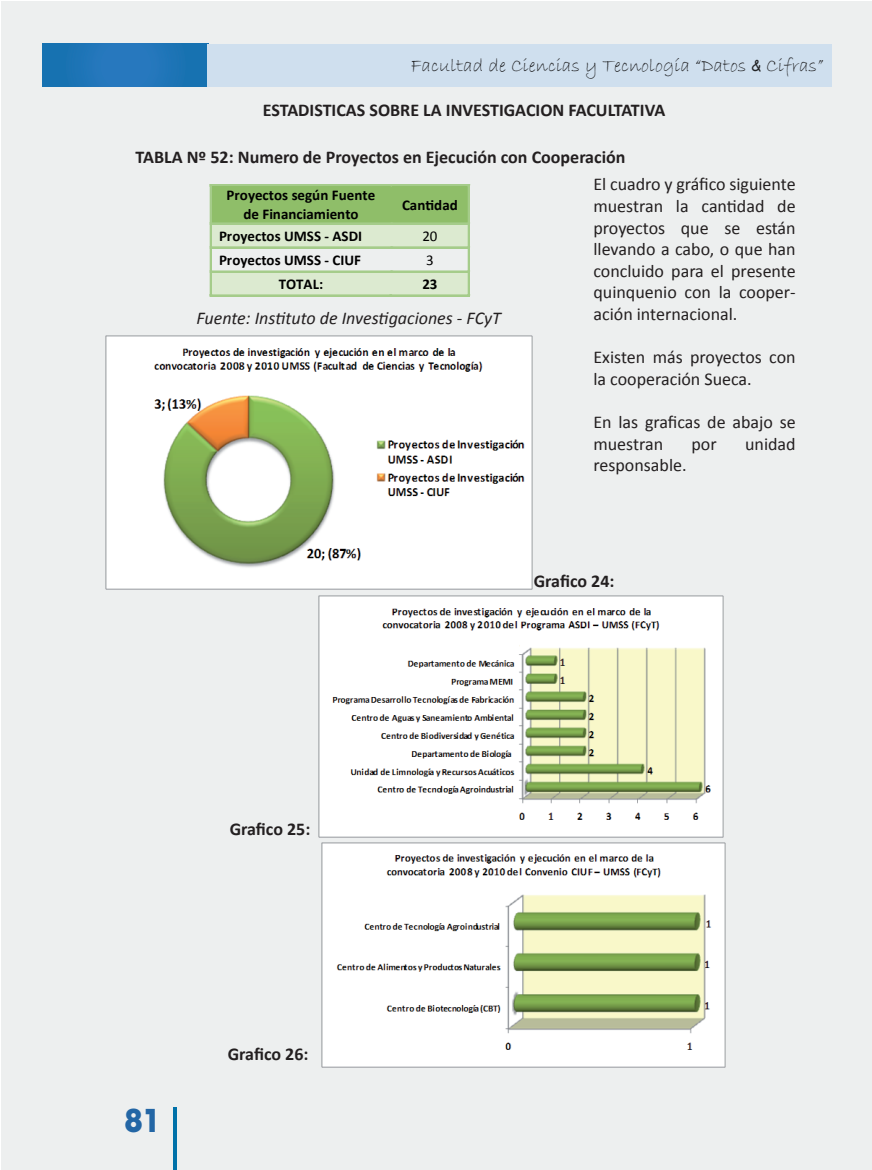
<style>
.page{position:relative;width:872px;height:1170px;background:#fff}
.page>*{position:absolute;margin:0;border:0;box-sizing:border-box;transform-origin:0 0}
.t1{font:700 33px "Bauhaus Std";color:#2366a5}
.t2{font:19.5px "Bradley Hand ITC";color:#222325}
.t3{font:18px/21.6px "Calibri";color:#231f20}
.t4{font:700 18px "Calibri";color:#231f20}
.t5{font:italic 18px "Calibri";color:#231f20}
.t6{font:700 15px/18.3px "Calibri";color:#000;text-align:center}
.t7{font:15px "Calibri";color:#000}
.s1{font-family:"Comic Sans MS";font-size:15px}
</style>
<div class="page">
<div style="left:2px;top:1px;width:870px;height:1168px;background:#edefef"></div>
<div style="left:42px;top:44px;width:166px;height:42px;background:#1f75b8"></div>
<div style="left:208px;top:44px;width:624px;height:43px;background:#cfdfee"></div>
<hr style="left:173px;top:1107px;width:4px;height:62px;background:#0071a9">
<div style="left:212px;top:186px;width:7px;height:37px;background:#8fbe69"></div>
<div style="left:383px;top:186px;width:8px;height:37px;background:#8fbe69"></div>
<div style="left:219px;top:186px;width:164px;height:18px;background:#8fbe69"></div>
<div style="left:219px;top:204px;width:164px;height:19px;background:#8fbe69"></div>
<div style="left:391px;top:186px;width:77px;height:9px;background:#8fbe69"></div>
<div style="left:391px;top:195px;width:8px;height:19px;background:#8fbe69"></div>
<div style="left:461px;top:195px;width:7px;height:19px;background:#8fbe69"></div>
<div style="left:391px;top:214px;width:77px;height:9px;background:#8fbe69"></div>
<div style="left:399px;top:195px;width:62px;height:19px;background:#8fbe69"></div>
<hr style="left:212px;top:185px;width:179px;height:1px;background:#a5cc8a">
<hr style="left:212px;top:184px;width:179px;height:1px;background:#a5cc8a">
<hr style="left:393px;top:185px;width:75px;height:1px;background:#a5cc8a">
<hr style="left:393px;top:184px;width:75px;height:1px;background:#a5cc8a">
<hr style="left:210px;top:186px;width:2px;height:37px;background:#a5cc8a">
<hr style="left:468px;top:186px;width:1px;height:37px;background:#a5cc8a">
<hr style="left:212px;top:224px;width:179px;height:2px;background:#dcead0">
<div style="left:212px;top:226px;width:7px;height:19px;background:#dcead0"></div>
<div style="left:383px;top:226px;width:8px;height:19px;background:#dcead0"></div>
<hr style="left:212px;top:245px;width:179px;height:2px;background:#dcead0">
<div style="left:219px;top:226px;width:164px;height:19px;background:#dcead0"></div>
<hr style="left:391px;top:224px;width:77px;height:2px;background:#dcead0">
<div style="left:391px;top:226px;width:8px;height:19px;background:#dcead0"></div>
<div style="left:461px;top:226px;width:7px;height:19px;background:#dcead0"></div>
<hr style="left:391px;top:245px;width:77px;height:2px;background:#dcead0">
<div style="left:399px;top:226px;width:62px;height:19px;background:#dcead0"></div>
<hr style="left:212px;top:223px;width:179px;height:1px;background:#a5cc8a">
<hr style="left:393px;top:223px;width:75px;height:1px;background:#a5cc8a">
<hr style="left:212px;top:247px;width:179px;height:1px;background:#a5cc8a">
<hr style="left:212px;top:246px;width:179px;height:1px;background:#a5cc8a">
<hr style="left:393px;top:247px;width:75px;height:1px;background:#a5cc8a">
<hr style="left:393px;top:246px;width:75px;height:1px;background:#a5cc8a">
<hr style="left:212px;top:272px;width:179px;height:2px;background:#dcead0">
<div style="left:212px;top:274px;width:7px;height:19px;background:#dcead0"></div>
<div style="left:383px;top:274px;width:8px;height:19px;background:#dcead0"></div>
<hr style="left:212px;top:293px;width:179px;height:2px;background:#dcead0">
<div style="left:219px;top:274px;width:164px;height:19px;background:#dcead0"></div>
<hr style="left:391px;top:272px;width:77px;height:2px;background:#dcead0">
<div style="left:391px;top:274px;width:8px;height:19px;background:#dcead0"></div>
<div style="left:461px;top:274px;width:7px;height:19px;background:#dcead0"></div>
<hr style="left:391px;top:293px;width:77px;height:2px;background:#dcead0">
<div style="left:399px;top:274px;width:62px;height:19px;background:#dcead0"></div>
<hr style="left:212px;top:271px;width:179px;height:1px;background:#a5cc8a">
<hr style="left:393px;top:271px;width:75px;height:1px;background:#a5cc8a">
<svg style="left:210px;top:223px;width:2px;height:73px"></svg>
<hr style="left:212px;top:295px;width:179px;height:1px;background:#a5cc8a">
<hr style="left:212px;top:294px;width:179px;height:1px;background:#a5cc8a">
<hr style="left:391px;top:295px;width:77px;height:1px;background:#a5cc8a">
<hr style="left:391px;top:294px;width:77px;height:1px;background:#a5cc8a">
<svg style="left:468px;top:223px;width:1px;height:73px"></svg>
<img style="left:105px;top:335px;width:427px;height:255px">
<img style="left:319px;top:595px;width:404px;height:242px">
<img style="left:322px;top:842px;width:403px;height:225px">
<p class="t2" style="left:411px;top:53px;width:414px">Facultad de Ciencias y Tecnología “Datos <span class="s1">&amp;</span> Cifras”</p>
<p class="t4" style="left:263px;top:99px;width:404px">ESTADISTICAS SOBRE LA INVESTIGACION FACULTATIVA</p>
<p class="t4" style="left:136px;top:145px;width:491px">TABLA Nº 52: Numero de Proyectos en Ejecución con Cooperación</p>
<p class="t6" style="left:227px;top:185px;width:150px">Proyectos según Fuente de Financiamiento</p>
<p class="t6" style="left:402px;top:195px;width:57px">Cantidad</p>
<p class="t6" style="left:219px;top:226px;width:145px">Proyectos UMSS - ASDI</p>
<p class="t7" style="left:422px;top:226px;width:17px">20</p>
<p class="t6" style="left:219px;top:250px;width:144px">Proyectos UMSS - CIUF</p>
<p class="t7" style="left:426px;top:250px;width:9px">3</p>
<p class="t6" style="left:279px;top:274px;width:46px">TOTAL:</p>
<p class="t6" style="left:422px;top:274px;width:17px">23</p>
<p class="t5" style="left:196px;top:307px;width:306px">Fuente: Instituto de Investigaciones - FCyT</p>
<p class="t3" style="left:593px;top:173px;width:204px;text-align:justify">El cuadro y gráfico siguiente muestran la cantidad de proyectos que se están llevando a cabo, o que han concluido para el presente quinquenio con la cooper&shy;ación internacional.</p>
<p class="t3" style="left:593px;top:345px;width:204px">Existen más proyectos con la cooperación Sueca.</p>
<p class="t3" style="left:593px;top:410px;width:204px">En las graficas de abajo se muestran</p>
<p class="t3" style="left:691px;top:432px;width:27px">por</p>
<p class="t3" style="left:745px;top:432px;width:52px">unidad</p>
<p class="t3" style="left:593px;top:453px;width:95px">responsable.</p>
<p class="t4" style="left:534px;top:570px;width:82px">Grafico 24:</p>
<p class="t4" style="left:230px;top:818px;width:82px">Grafico 25:</p>
<h1 class="t1" style="left:124px;top:1100px;width:38px">81</h1>
<p class="t4" style="left:228px;top:1042px;width:82px">Grafico 26:</p>
</div>
